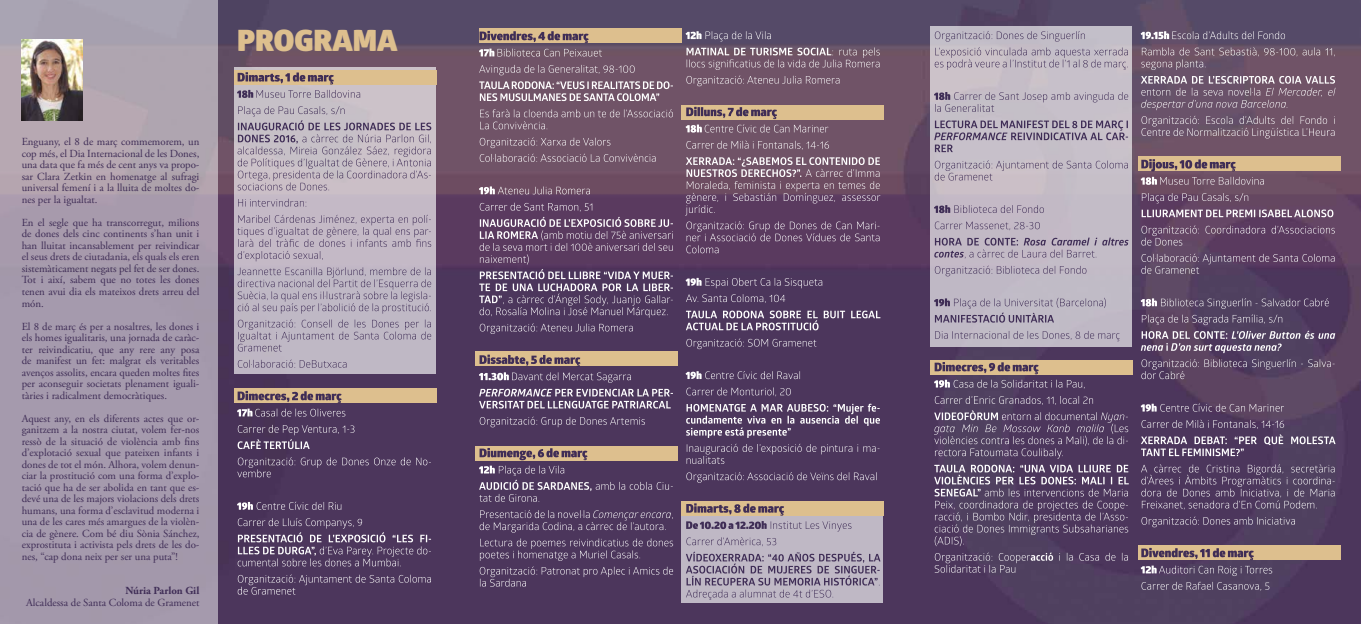
<style>
.page{position:relative;width:1361px;height:624px;background:#fff}
.page>*{position:absolute;margin:0;border:0;box-sizing:border-box;transform-origin:0 0}
.t1{font:900 29.4px "Glober";color:#ddbf8e}
.t2{font:10.8px/11.5px "Adobe Garamond Pro";color:#3f2d56;text-align:justify}
.t3{font:700 10.8px "Adobe Garamond Pro";color:#3f2d56}
</style>
<div class="page">
<img style="left:218px;top:0;width:1143px;height:624px">
<div style="left:0;top:0;width:218px;height:624px;background:linear-gradient(to bottom,#afa4b0,#a196ab)"></div>
<div style="left:234px;top:388px;width:202px;height:15px;background:#ddbf8e"></div>
<div style="left:479px;top:28px;width:202px;height:15px;background:#ddbf8e"></div>
<img style="left:22px;top:40px;width:60px;height:80px">
<div style="left:475px;top:351px;width:202px;height:14px;background:#ddbf8e"></div>
<div style="left:475px;top:446px;width:202px;height:14px;background:#ddbf8e"></div>
<div style="left:681px;top:105px;width:202px;height:15px;background:#ddbf8e"></div>
<div style="left:930px;top:360px;width:202px;height:15px;background:#ddbf8e"></div>
<div style="left:1138px;top:156px;width:202px;height:15px;background:#ddbf8e"></div>
<div style="left:1138px;top:545px;width:202px;height:15px;background:#ddbf8e"></div>
<div style="left:234px;top:67px;width:202px;height:307px;background:#c4b9c6"></div>
<div style="left:681px;top:501px;width:202px;height:101px;background:#bfb8c5"></div>
<div style="left:930px;top:26px;width:201px;height:320px;background:#c3bcc7"></div>
<svg style="left:1140px;top:548px;width:132px;height:42px"></svg>
<svg style="left:1141px;top:516px;width:154px;height:11px;background:#625070"></svg>
<svg style="left:1141px;top:464px;width:193px;height:45px;background:#5f4e6e"></svg>
<svg style="left:1141px;top:419px;width:194px;height:37px;background:#675574"></svg>
<svg style="left:1140px;top:403px;width:144px;height:8px"></svg>
<svg style="left:1141px;top:359px;width:193px;height:20px;background:#634f6c"></svg>
<svg style="left:1140px;top:298px;width:195px;height:55px;background:#685773"></svg>
<svg style="left:1141px;top:253px;width:193px;height:21px;background:#654d6d"></svg>
<svg style="left:1141px;top:225px;width:194px;height:20px;background:#6a4d6d"></svg>
<svg style="left:1141px;top:209px;width:192px;height:8px"></svg>
<svg style="left:1142px;top:193px;width:106px;height:10px"></svg>
<svg style="left:1140px;top:177px;width:124px;height:8px"></svg>
<svg style="left:1141px;top:159px;width:94px;height:12px"></svg>
<svg style="left:1141px;top:116px;width:193px;height:22px;background:#7c6678"></svg>
<svg style="left:1141px;top:76px;width:194px;height:34px;background:#816c7e"></svg>
<svg style="left:1141px;top:47px;width:193px;height:23px;background:#775f71"></svg>
<svg style="left:1140px;top:31px;width:145px;height:8px"></svg>
<svg style="left:934px;top:552px;width:194px;height:20px;background:#5e4d6c"></svg>
<svg style="left:934px;top:464px;width:195px;height:82px;background:#645472"></svg>
<svg style="left:934px;top:396px;width:194px;height:62px;background:#5f4d6d"></svg>
<svg style="left:934px;top:362px;width:150px;height:26px"></svg>
<svg style="left:935px;top:331px;width:184px;height:10px"></svg>
<svg style="left:934px;top:298px;width:172px;height:24px"></svg>
<svg style="left:935px;top:265px;width:151px;height:11px"></svg>
<svg style="left:934px;top:237px;width:194px;height:21px"></svg>
<svg style="left:935px;top:221px;width:105px;height:9px"></svg>
<svg style="left:934px;top:205px;width:110px;height:8px"></svg>
<svg style="left:934px;top:160px;width:194px;height:20px"></svg>
<svg style="left:934px;top:120px;width:194px;height:32px"></svg>
<svg style="left:934px;top:92px;width:194px;height:20px"></svg>
<svg style="left:934px;top:31px;width:194px;height:39px"></svg>
<div style="left:681px;top:501px;width:202px;height:15px;background:#ddbf8e"></div>
<svg style="left:686px;top:537px;width:194px;height:63px"></svg>
<svg style="left:686px;top:521px;width:165px;height:10px"></svg>
<svg style="left:686px;top:503px;width:98px;height:12px"></svg>
<svg style="left:686px;top:472px;width:190px;height:10px;background:#634f71"></svg>
<svg style="left:686px;top:403px;width:194px;height:61px;background:#645172"></svg>
<svg style="left:686px;top:387px;width:105px;height:9px"></svg>
<svg style="left:685px;top:371px;width:115px;height:8px"></svg>
<svg style="left:686px;top:338px;width:130px;height:11px"></svg>
<svg style="left:686px;top:310px;width:194px;height:20px;background:#766582"></svg>
<svg style="left:686px;top:294px;width:99px;height:9px"></svg>
<svg style="left:685px;top:278px;width:137px;height:10px"></svg>
<svg style="left:686px;top:221px;width:193px;height:32px;background:#674a6c"></svg>
<svg style="left:685px;top:157px;width:195px;height:58px;background:#7b6077"></svg>
<svg style="left:686px;top:140px;width:143px;height:10px"></svg>
<svg style="left:685px;top:107px;width:143px;height:26px"></svg>
<svg style="left:685px;top:31px;width:195px;height:55px;background:#776276"></svg>
<svg style="left:480px;top:538px;width:193px;height:48px;background:#5a4669"></svg>
<svg style="left:479px;top:510px;width:194px;height:22px;background:#604c6e"></svg>
<svg style="left:479px;top:448px;width:194px;height:54px"></svg>
<svg style="left:480px;top:416px;width:165px;height:11px;background:#614d6f"></svg>
<svg style="left:479px;top:389px;width:194px;height:19px;background:#83738e"></svg>
<svg style="left:479px;top:354px;width:152px;height:29px"></svg>
<svg style="left:479px;top:203px;width:194px;height:131px;background:#695172"></svg>
<svg style="left:479px;top:186px;width:111px;height:8px"></svg>
<svg style="left:480px;top:154px;width:176px;height:8px"></svg>
<svg style="left:480px;top:137px;width:130px;height:11px"></svg>
<svg style="left:480px;top:109px;width:193px;height:20px;background:#7b6173"></svg>
<svg style="left:479px;top:81px;width:194px;height:20px;background:#9a8694"></svg>
<svg style="left:479px;top:65px;width:156px;height:10px;background:#82697b"></svg>
<svg style="left:479px;top:49px;width:123px;height:8px"></svg>
<svg style="left:479px;top:31px;width:109px;height:12px"></svg>
<div style="left:234px;top:70px;width:202px;height:15px;background:#ddbf8e"></div>
<svg style="left:238px;top:574px;width:193px;height:20px;background:#5a4669"></svg>
<svg style="left:238px;top:518px;width:193px;height:48px;background:#635071"></svg>
<svg style="left:237px;top:501px;width:104px;height:9px"></svg>
<svg style="left:237px;top:457px;width:194px;height:20px;background:#584366"></svg>
<svg style="left:238px;top:425px;width:116px;height:24px;background:#614e6e"></svg>
<svg style="left:237px;top:391px;width:108px;height:25px"></svg>
<svg style="left:238px;top:359px;width:108px;height:9px"></svg>
<svg style="left:237px;top:267px;width:194px;height:84px"></svg>
<svg style="left:237px;top:215px;width:194px;height:46px"></svg>
<svg style="left:238px;top:199px;width:68px;height:8px"></svg>
<svg style="left:238px;top:106px;width:193px;height:84px"></svg>
<svg style="left:237px;top:90px;width:123px;height:8px"></svg>
<svg style="left:238px;top:72px;width:96px;height:12px"></svg>
<p class="t2" style="left:22px;top:137px;width:179px">Enguany, el 8 de març commemorem, un cop més, el Dia Internacional de les Dones, una data que fa més de cent anys va propo&shy;sar Clara Zetkin en homenatge al sufragi universal femení i a la lluita de moltes do&shy;nes per la igualtat.</p>
<p class="t2" style="left:22px;top:217px;width:179px">En el segle que ha transcorregut, milions de dones dels cinc continents s’han unit i han lluitat incansablement per reivindicar el seus drets de ciutadania, els quals els eren sistemàticament negats pel fet de ser dones.<br>Tot i així, sabem que no totes les dones tenen avui dia els mateixos drets arreu del món.</p>
<p class="t2" style="left:22px;top:321px;width:179px">El 8 de març és per a nosaltres, les dones i els homes igualitaris, una jornada de caràc&shy;ter reivindicatiu, que any rere any posa de manifest un fet: malgrat els veritables avenços assolits, encara queden moltes fites per aconseguir societats plenament iguali&shy;tàries i radicalment democràtiques.</p>
<p class="t2" style="left:22px;top:413px;width:179px">Aquest any, en els diferents actes que or&shy;ganitzem a la nostra ciutat, volem fer-nos ressò de la situació de violència amb fins d’explotació sexual que pateixen infants i dones de tot el món. Alhora, volem denun&shy;ciar la prostitució com una forma d’explo&shy;tació que ha de ser abolida en tant que es&shy;devé una de les majors violacions dels drets humans, una forma d’esclavitud moderna i una de les cares més amargues de la violèn&shy;cia de gènere. Com bé diu Sònia Sánchez, exprostituta i activista pels drets de les do&shy;nes, “cap dona neix per ser una puta”!</p>
<p class="t3" style="left:126px;top:584px;width:75px">Núria Parlon Gil</p>
<p class="t2" style="left:26px;top:597px;width:175px">Alcaldessa de Santa Coloma de Gramenet</p>
<h1 class="t1" style="left:237px;top:17px;width:162px">PROGRAMA</h1>
</div>
